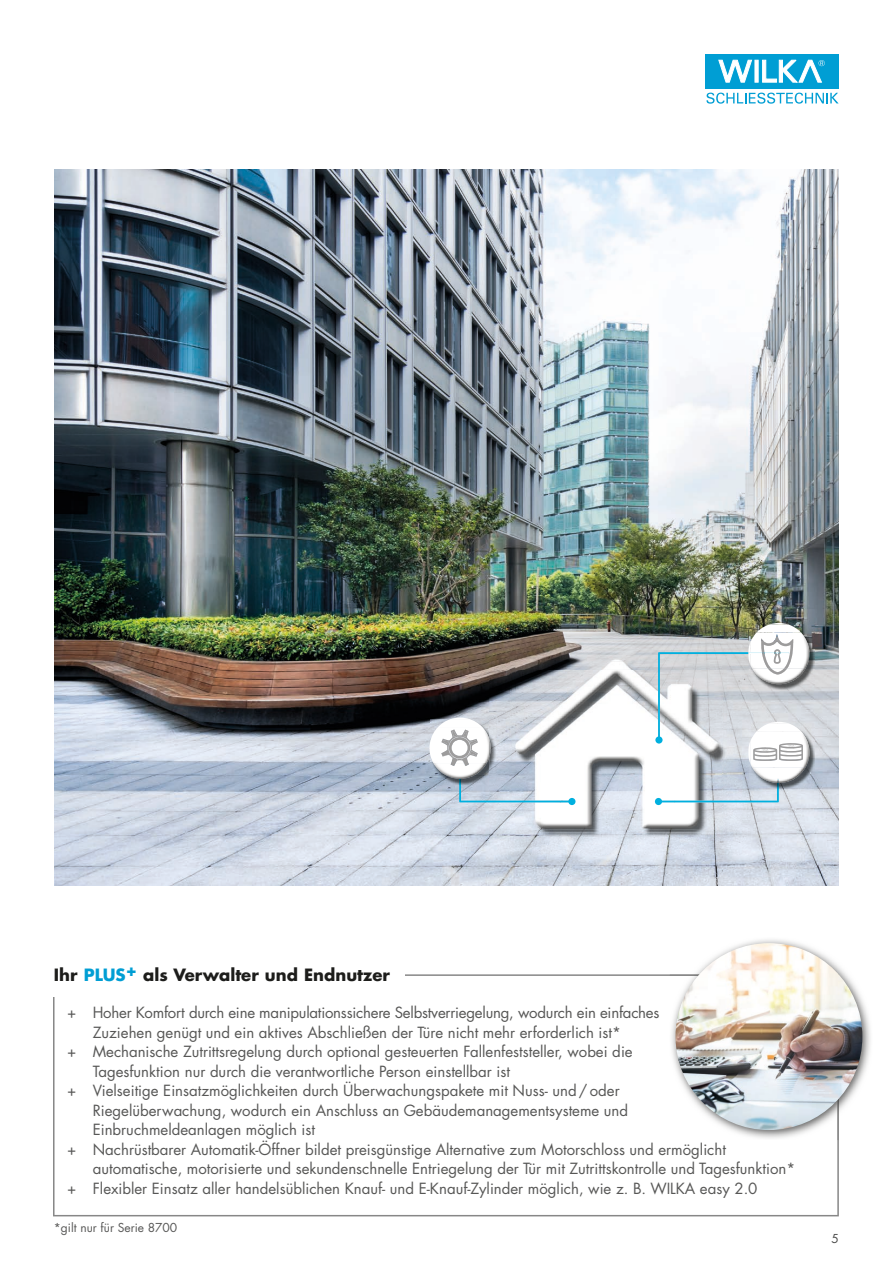
<style>
.page{position:relative;width:893px;height:1263px;background:#fff}
.page>*{position:absolute;margin:0;border:0;box-sizing:border-box;transform-origin:0 0}
.t1{font:700 16.5px "Futura LT Pro";color:#1d1d1b}
.t2{font:15px "Futura LT Pro";color:#575756}
.t3{font:12px "Futura LT Pro";color:#575756}
.t4{font:12px "Futura LT Pro";color:#4b4b4a}
.s1{color:#009ed4}
</style>
<div class="page">
<div style="left:705px;top:54px;width:134px;height:34px;background:#009ed4"></div>
<svg style="left:718px;top:60px;width:34px;height:22px"></svg>
<hr style="left:755px;top:60px;width:3px;height:22px;background:#fff">
<svg style="left:762px;top:60px;width:63px;height:23px"></svg>
<svg style="left:706px;top:93px;width:133px;height:11px"></svg>
<img style="left:54px;top:170px;width:785px;height:716px">
<svg style="left:53px;top:974px;width:786px;height:242px"></svg>
<img style="left:696px;top:939px;width:175px;height:172px">
<img style="left:670px;top:1140px;width:139px;height:1px">
<img style="left:670px;top:974px;width:169px;height:166px">
<img style="left:675px;top:943px;width:187px;height:187px;border-radius:93px">
<div style="left:48px;top:947px;width:356px;height:50px;background:#fff"></div>
<img style="left:489px;top:632px;width:169px;height:44px">
<img style="left:489px;top:676px;width:52px;height:179px">
<img style="left:699px;top:758px;width:52px;height:97px">
<img style="left:541px;top:837px;width:158px;height:18px">
<img style="left:515px;top:758px;width:211px;height:79px">
<img style="left:509px;top:655px;width:149px;height:175px">
<img style="left:515px;top:661px;width:208px;height:172px">
<img style="left:512px;top:670px;width:210px;height:160px">
<div style="left:655px;top:798px;width:7px;height:7px;background:#00b0df;border-radius:50%"></div>
<img style="left:779px;top:723px;width:36px;height:66px">
<img style="left:751px;top:767px;width:1px;height:12px">
<img style="left:749px;top:764px;width:2px;height:15px">
<img style="left:796px;top:723px;width:5px;height:8px">
<img style="left:752px;top:767px;width:57px;height:16px">
<svg style="left:658px;top:779px;width:121px;height:23px"></svg>
<img style="left:751px;top:731px;width:58px;height:36px">
<img style="left:749px;top:758px;width:2px;height:6px">
<img style="left:753px;top:743px;width:50px;height:18px">
<div style="left:568px;top:798px;width:7px;height:7px;background:#00b0df;border-radius:50%"></div>
<img style="left:430px;top:719px;width:66px;height:66px">
<svg style="left:459px;top:779px;width:114px;height:23px"></svg>
<img style="left:430px;top:719px;width:8px;height:8px">
<svg style="left:451px;top:717px;width:19px;height:2px"></svg>
<img style="left:438px;top:719px;width:44px;height:8px">
<img style="left:433px;top:763px;width:54px;height:16px">
<img style="left:430px;top:727px;width:59px;height:36px">
<svg style="left:489px;top:739px;width:3px;height:19px"></svg>
<svg style="left:441px;top:729px;width:37px;height:28px"></svg>
<img style="left:449px;top:737px;width:21px;height:21px">
<div style="left:655px;top:736px;width:8px;height:7px;background:#00b0df;border-radius:50%"></div>
<img style="left:796px;top:624px;width:19px;height:67px">
<img style="left:749px;top:624px;width:8px;height:8px">
<svg style="left:769px;top:623px;width:19px;height:1px"></svg>
<img style="left:757px;top:624px;width:44px;height:8px">
<img style="left:796px;top:668px;width:13px;height:16px">
<img style="left:796px;top:632px;width:13px;height:36px">
<svg style="left:658px;top:632px;width:138px;height:126px"></svg>
<img style="left:441px;top:749px;width:28px;height:17px">
<p class="t1" style="left:54px;top:962px;width:338px">Ihr <span class="s1">PLUS</span><sup>+</sup> als Verwalter und Endnutzer</p>
<p class="t2" style="left:67px;top:1002px;width:594px">+ Hoher Komfort durch eine manipulationssichere Selbstverriegelung, wodurch ein einfaches</p>
<p class="t2" style="left:93px;top:1022px;width:530px">Zuziehen genügt und ein aktives Abschließen der Türe nicht mehr erforderlich ist*</p>
<p class="t2" style="left:67px;top:1041px;width:567px">+ Mechanische Zutrittsregelung durch optional gesteuerten Fallenfeststeller, wobei die</p>
<p class="t2" style="left:93px;top:1061px;width:419px">Tagesfunktion nur durch die verantwortliche Person einstellbar ist</p>
<p class="t2" style="left:67px;top:1080px;width:554px">+ Vielseitige Einsatzmöglichkeiten durch Überwachungspakete mit Nuss- und / oder</p>
<p class="t2" style="left:93px;top:1100px;width:537px">Riegelüberwachung, wodurch ein Anschluss an Gebäudemanagementsysteme und</p>
<p class="t2" style="left:93px;top:1119px;width:224px">Einbruchmeldeanlagen möglich ist</p>
<p class="t2" style="left:67px;top:1139px;width:660px">+ Nachrüstbarer Automatik-Öffner bildet preisgünstige Alternative zum Motorschloss und ermöglicht</p>
<p class="t2" style="left:93px;top:1158px;width:704px">automatische, motorisierte und sekundenschnelle Entriegelung der Tür mit Zutrittskontrolle und Tagesfunktion*</p>
<p class="t2" style="left:67px;top:1178px;width:692px">+ Flexibler Einsatz aller handelsüblichen Knauf- und E-Knauf-Zylinder möglich, wie z. B. WILKA easy 2.0</p>
<p class="t3" style="left:54px;top:1219px;width:125px">*gilt nur für Serie 8700</p>
<p class="t4" style="left:832px;top:1230px;width:9px">5</p>
</div>
